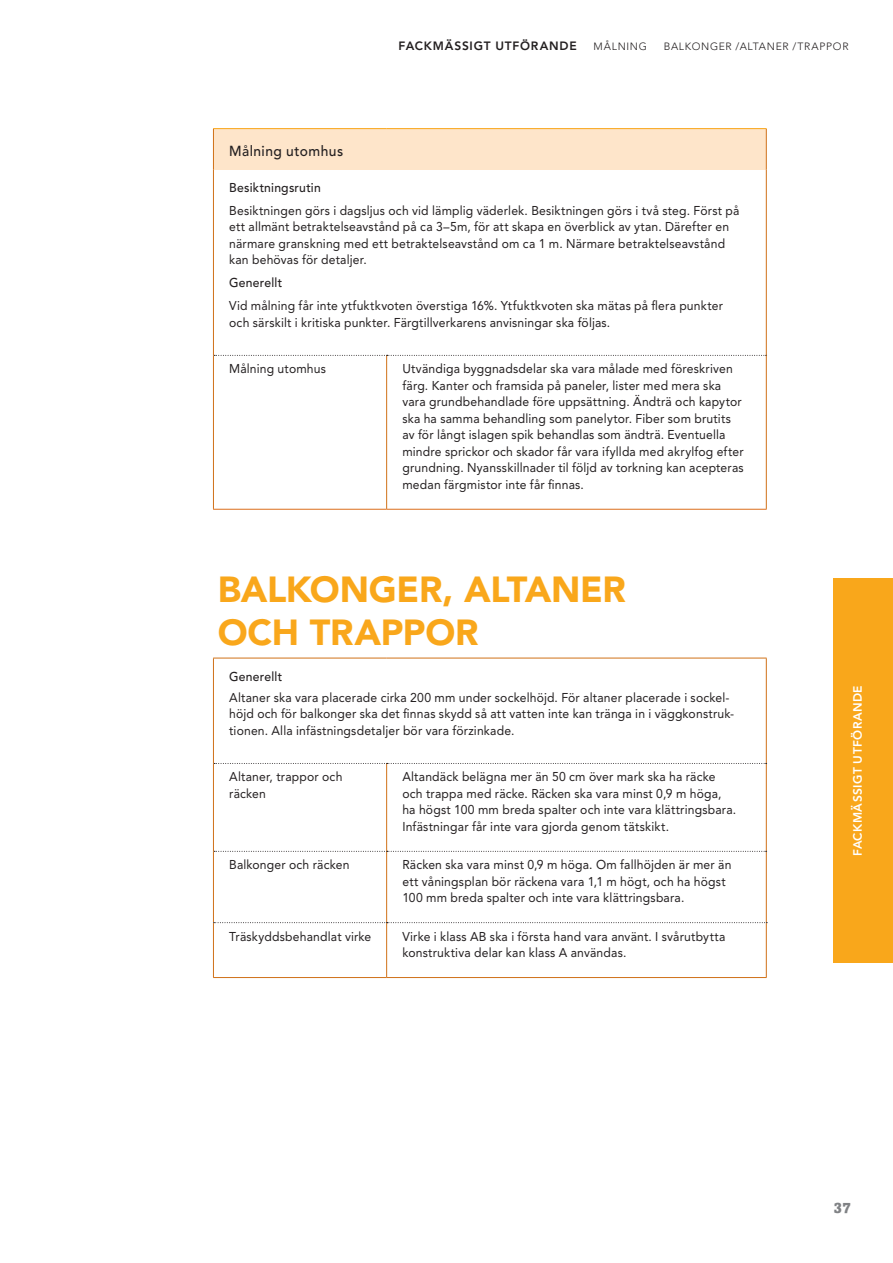
<style>
.page{position:relative;width:893px;height:1263px;background:#fff}
.page>*{position:absolute;margin:0;border:0;box-sizing:border-box;transform-origin:0 0}
.Rubrik_2_över_ny_tab{font:900 36px/43.2px "Avenir LT Std";letter-spacing:-.01em;color:#f9a71b}
.t1{font:900 15px "Amasis MT Std";color:#808285}
.Rubrik_4{font:500 14.4px "Avenir LT Std";letter-spacing:.03em;color:#231f20;scale:.95 1}
.H-spalt_bröd{font:12.75px/16.5px "Avenir LT Std";letter-spacing:.015em;color:#231f20;scale:.95 1}
.BRÖDTEXT_i_ruta{font:12.75px/16.5px "Avenir LT Std";letter-spacing:.015em;color:#231f20;scale:.95 1}
.V-spalt_bröd{font:12.75px/16.5px "Avenir LT Std";letter-spacing:.015em;color:#231f20;scale:.95 1}
.BRÖDTEXT_i_ruta-2{font:500 12.75px "Avenir LT Std";letter-spacing:.02em;color:#231f20;scale:.95 1}
.RUTA_Rubrik_3{font:500 12.75px "Avenir LT Std";letter-spacing:.02em;color:#231f20;scale:.95 1}
.HUVUD{font:800 12px "Avenir LT Std";letter-spacing:.065em;color:#231f20}
.Flik{font:800 12px "Avenir LT Std";letter-spacing:.035em;color:#fff}
.HUVUD-2{font:300 10.5px "Avenir LT Std";letter-spacing:.07em;color:#231f20}
</style>
<div class="page">
<div style="left:213px;top:129px;width:553px;height:41px;background:#fee5ca"></div>
<hr style="left:213px;top:170px;width:1px;height:185px;background:#d07118">
<hr style="left:766px;top:170px;width:1px;height:185px;background:#d07118">
<hr style="left:213px;top:128px;width:174px;height:1px;background:#f9a71b">
<hr style="left:387px;top:128px;width:380px;height:1px;background:#f9a71b">
<hr style="left:213px;top:129px;width:1px;height:41px;background:#d07118">
<hr style="left:766px;top:129px;width:1px;height:41px;background:#d07118">
<svg style="left:214px;top:355px;width:552px;height:1px"></svg>
<hr style="left:213px;top:355px;width:1px;height:154px;background:#d07118">
<hr style="left:386px;top:356px;width:1px;height:153px;background:#d07118">
<hr style="left:766px;top:355px;width:1px;height:154px;background:#d07118">
<hr style="left:213px;top:509px;width:174px;height:1px;background:#db6d1b">
<hr style="left:387px;top:509px;width:380px;height:1px;background:#db6d1b">
<hr style="left:213px;top:658px;width:174px;height:1px;background:#d07118">
<hr style="left:213px;top:658px;width:1px;height:105px;background:#d07118">
<hr style="left:387px;top:658px;width:380px;height:1px;background:#d07118">
<hr style="left:766px;top:658px;width:1px;height:105px;background:#d07118">
<hr style="left:213px;top:763px;width:1px;height:88px;background:#d07118">
<hr style="left:766px;top:763px;width:1px;height:88px;background:#d07118">
<hr style="left:213px;top:851px;width:1px;height:71px;background:#d07118">
<hr style="left:766px;top:851px;width:1px;height:71px;background:#d07118">
<svg style="left:214px;top:763px;width:553px;height:1px"></svg>
<svg style="left:214px;top:851px;width:553px;height:1px"></svg>
<hr style="left:386px;top:764px;width:1px;height:87px;background:#d07118">
<hr style="left:386px;top:852px;width:1px;height:70px;background:#d07118">
<svg style="left:214px;top:922px;width:553px;height:1px"></svg>
<hr style="left:213px;top:923px;width:1px;height:54px;background:#d07118">
<hr style="left:766px;top:923px;width:1px;height:54px;background:#d07118">
<hr style="left:213px;top:977px;width:174px;height:1px;background:#d07118">
<hr style="left:387px;top:977px;width:380px;height:1px;background:#d07118">
<hr style="left:386px;top:923px;width:1px;height:54px;background:#d07118">
<div style="left:833px;top:578px;width:60px;height:385px;background:#f9a71b"></div>
<p class="HUVUD" style="left:399px;top:38px;width:180px">FACKMÄSSIGT UTFÖRANDE</p>
<p class="HUVUD-2" style="left:594px;top:40px;width:55px">MÅLNING</p>
<p class="HUVUD-2" style="left:664px;top:40px;width:186px">BALKONGER /ALTANER /TRAPPOR</p>
<p class="Rubrik_4" style="left:229px;top:142px;width:121px">Målning utomhus</p>
<p class="BRÖDTEXT_i_ruta-2" style="left:229px;top:180px;width:98px">Besiktningsrutin</p>
<p class="BRÖDTEXT_i_ruta" style="left:229px;top:202px;width:539px">Besiktningen görs i dagsljus och vid lämplig väderlek. Besiktningen görs i två steg. Först på ett allmänt betraktelseavstånd på ca 3–5m, för att skapa en överblick av ytan. Därefter en närmare granskning med ett betraktelseavstånd om ca 1 m. Närmare betraktelseavstånd kan behövas för detaljer.</p>
<p class="BRÖDTEXT_i_ruta-2" style="left:229px;top:276px;width:57px">Generellt</p>
<p class="BRÖDTEXT_i_ruta" style="left:229px;top:298px;width:521px">Vid målning får inte ytfuktkvoten överstiga 16%. Ytfuktkvoten ska mätas på flera punkter och särskilt i kritiska punkter. Färgtillverkarens anvisningar ska följas.</p>
<p class="V-spalt_bröd" style="left:229px;top:361px;width:103px">Målning utomhus</p>
<p class="H-spalt_bröd" style="left:402px;top:361px;width:361px">Utvändiga byggnadsdelar ska vara målade med föreskriven färg. Kanter och framsida på paneler, lister med mera ska vara grundbehandlade före uppsättning. Ändträ och kapytor ska ha samma behandling som panelytor. Fiber som brutits av för långt islagen spik behandlas som ändträ. Eventuella mindre sprickor och skador får vara ifyllda med akrylfog efter grundning. Nyansskillnader til följd av torkning kan acepteras medan färgmistor inte får finnas.</p>
<p class="Rubrik_2_över_ny_tab" style="left:218px;top:568px;width:410px">BALKONGER, ALTANER<br>OCH TRAPPOR</p>
<p class="RUTA_Rubrik_3" style="left:229px;top:669px;width:57px">Generellt</p>
<p class="BRÖDTEXT_i_ruta" style="left:229px;top:689px;width:533px">Altaner ska vara placerade cirka 200 mm under sockelhöjd. För altaner placerade i sockel&shy;höjd och för balkonger ska det finnas skydd så att vatten inte kan tränga in i väggkonstruk&shy;tionen. Alla infästningsdetaljer bör vara förzinkade.</p>
<p class="V-spalt_bröd" style="left:229px;top:769px;width:121px">Altaner, trappor och räcken</p>
<p class="H-spalt_bröd" style="left:402px;top:769px;width:353px">Altandäck belägna mer än 50 cm över mark ska ha räcke och trappa med räcke. Räcken ska vara minst 0,9 m höga, ha högst 100 mm breda spalter och inte vara klättringsbara.<br>Infästningar får inte vara gjorda genom tätskikt.</p>
<p class="V-spalt_bröd" style="left:229px;top:856px;width:128px">Balkonger och räcken</p>
<p class="H-spalt_bröd" style="left:402px;top:856px;width:348px">Räcken ska vara minst 0,9 m höga. Om fallhöjden är mer än ett våningsplan bör räckena vara 1,1 m högt, och ha högst<br>100 mm breda spalter och inte vara klättringsbara.</p>
<p class="V-spalt_bröd" style="left:229px;top:928px;width:151px">Träskyddsbehandlat virke</p>
<p class="H-spalt_bröd" style="left:402px;top:928px;width:341px">Virke i klass AB ska i första hand vara använt. I svårutbytta konstruktiva delar kan klass A användas.</p>
<p class="Flik" style="left:850px;top:856px;width:172px;rotate:-90deg">FACKMÄSSIGT UTFÖRANDE</p>
<p class="t1" style="left:833px;top:1198px;width:19px">37</p>
</div>
